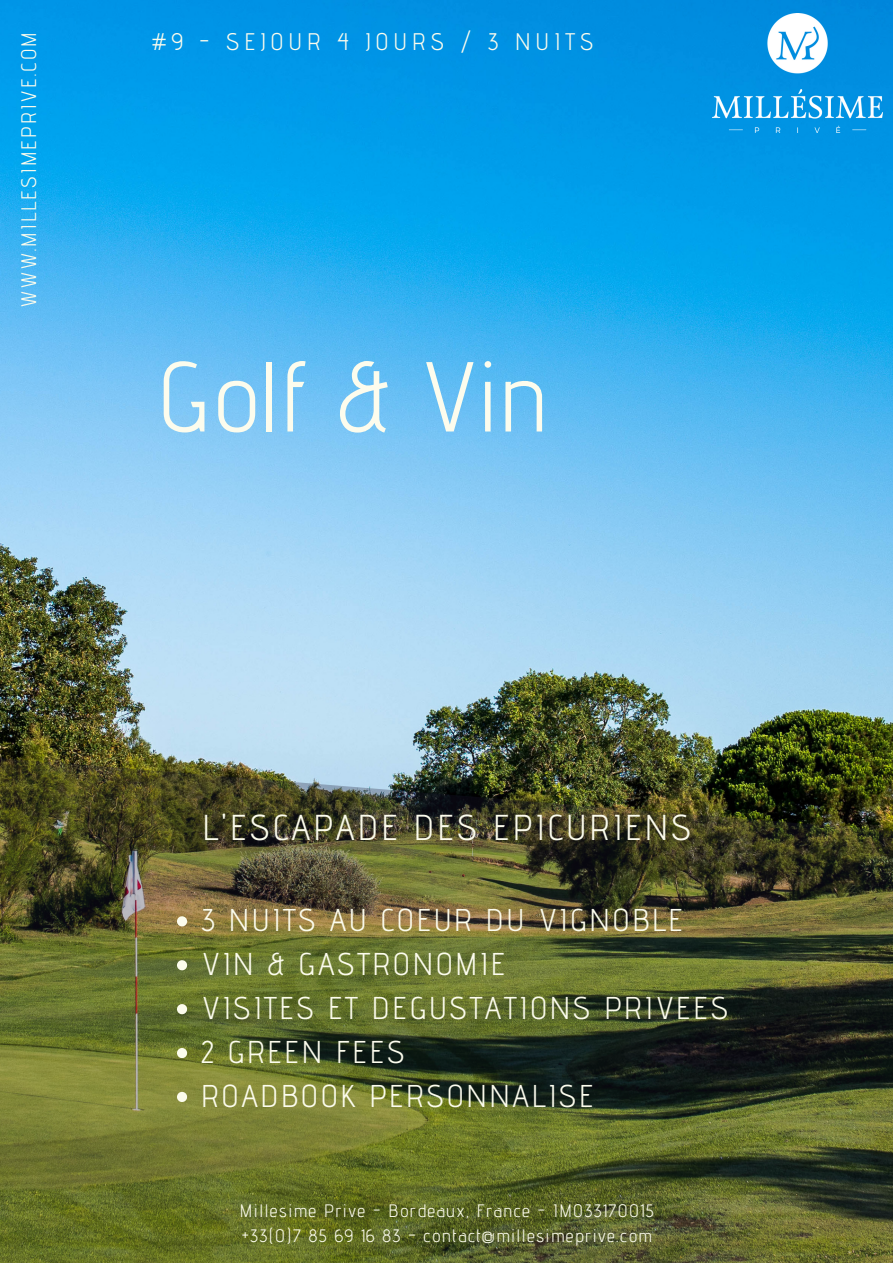
<style>
.page{position:relative;width:893px;height:1263px;background:#fff}
.page>*{position:absolute;margin:0;border:0;box-sizing:border-box;transform-origin:0 0}
.t1{font:99.15px "Advent Pro";color:#fcfced}
.t2{font:36px "Advent Pro";letter-spacing:.08em;color:#fcfced}
.t3{font:31.5px/43.9px "Advent Pro";letter-spacing:.08em;color:#fcfced}
.t4{font:24px "Advent Pro";letter-spacing:.21em;color:#fcfced}
.t5{font:21px "Advent Pro";letter-spacing:.1em;color:#fcfced}
.t6{font:18px/24.7px "Advent Pro";letter-spacing:.08em;color:#fcfced}
</style>
<div class="page">
<img style="left:0;top:0;width:893px;height:756px">
<img style="left:713px;top:14px;width:170px;height:119px">
<img style="left:0;top:756px;width:893px;height:507px">
<svg style="left:177px;top:916px;width:10px;height:10px"></svg>
<svg style="left:177px;top:960px;width:10px;height:10px"></svg>
<svg style="left:177px;top:1004px;width:10px;height:10px"></svg>
<svg style="left:177px;top:1048px;width:10px;height:10px"></svg>
<svg style="left:177px;top:1092px;width:10px;height:10px"></svg>
<p class="t5" style="left:16px;top:308px;width:278px;rotate:-90deg">WWW.MILLESIMEPRIVE.COM</p>
<p class="t4" style="left:152px;top:27px;width:443px">#9 - SEJOUR 4 JOURS / 3 NUITS</p>
<h1 class="t1" style="left:157px;top:336px;width:393px">Golf &amp; Vin</h1>
<p class="t2" style="left:202px;top:805px;width:490px">L'ESCAPADE DES EPICURIENS</p>
<p class="t3" style="left:201px;top:898px;width:528px">3 NUITS AU COEUR DU VIGNOBLE<br>VIN &amp; GASTRONOMIE<br>VISITES ET DEGUSTATIONS PRIVEES<br>2 GREEN FEES<br>ROADBOOK PERSONNALISE</p>
<p class="t6" style="left:240px;top:1198px;width:415px">Millesime Prive - Bordeaux, France - IM033170015 +33(0)7 85 69 16 83 - contact@millesimeprive.com</p>
</div>
